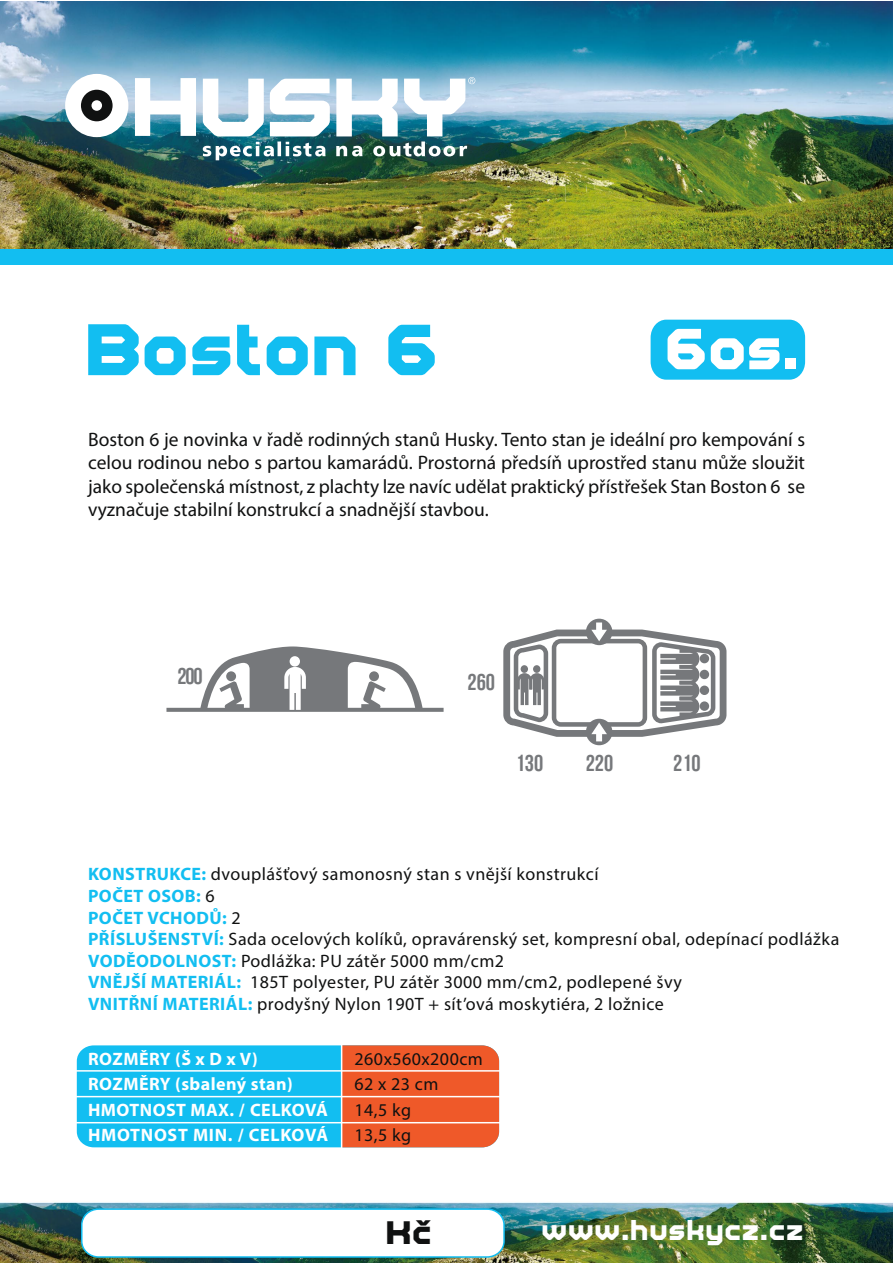
<style>
.page{position:relative;width:893px;height:1263px;background:#fff}
.page>*{position:absolute;margin:0;border:0;box-sizing:border-box;transform-origin:0 0}
.t1{font:84px "Husky";color:#12bef1}
.t2{font:67.35px "Husky";color:#fff}
.t3{font:37.5px "Husky";color:#101111}
.t4{font:32.1px "Husky";letter-spacing:.025em;color:#fff}
.t5{font:23.1px "Bebas Neue CE";color:#76787b}
.t6{font:19.5px/23.4px "Myriad Pro";color:#101111;text-align:justify}
.t7{font:18px/21.6px "Myriad Pro";letter-spacing:.025em;color:#101111}
.t8{font:700 18px/25.5px "Myriad Pro";letter-spacing:.025em;color:#fff}
.s1{font-weight:700;color:#12bef1}
</style>
<div class="page">
<img style="left:0;top:2px;width:893px;height:1261px">
<div style="left:65px;top:74px;width:63px;height:63px;background:#fff;border-radius:50%"></div>
<div style="left:81px;top:90px;width:32px;height:31px;background:#101111;border-radius:50%"></div>
<div style="left:91px;top:100px;width:11px;height:11px;background:#fff;border-radius:50%"></div>
<svg style="left:135px;top:78px;width:61px;height:58px"></svg>
<svg style="left:203px;top:77px;width:272px;height:83px"></svg>
<div style="left:0;top:249px;width:893px;height:15px;background:#12bef1"></div>
<div style="left:77px;top:1045px;width:422px;height:102px;background:#12bef1;border-radius:16px"></div>
<div style="left:651px;top:320px;width:154px;height:60px;background:#12bef1"></div>
<div style="left:342px;top:1045px;width:157px;height:102px;background:#ef5929"></div>
<hr style="left:64px;top:1070px;width:455px;height:1px;background:#fff">
<hr style="left:64px;top:1096px;width:455px;height:1px;background:#fff">
<hr style="left:64px;top:1122px;width:455px;height:1px;background:#fff">
<hr style="left:341px;top:1041px;width:1px;height:115px;background:#fff">
<div style="left:82px;top:1209px;width:422px;height:48px;background:#fff;border-radius:16px"></div>
<div style="left:81px;top:1208px;width:424px;height:50px;border:2px solid #12bef1;border-radius:16px"></div>
<svg style="left:586px;top:719px;width:26px;height:26px"></svg>
<div style="left:586px;top:619px;width:26px;height:26px;background:#76787b;border-radius:50%"></div>
<svg style="left:503px;top:622px;width:223px;height:119px"></svg>
<svg style="left:166px;top:646px;width:278px;height:66px"></svg>
<h1 class="t1" style="left:84px;top:308px;width:356px">Boston 6</h1>
<h2 class="t2" style="left:664px;top:315px;width:137px">6os.</h2>
<p class="t6" style="left:88px;top:427px;width:719px">Boston 6 je novinka v řadě rodinných stanů Husky. Tento stan je ideální pro kempování s celou rodinou nebo s partou kamarádů. Prostorná předsíň uprostřed stanu může sloužit jako společenská místnost, z plachty lze navíc udělat praktický přístřešek Stan Boston 6 se vyznačuje stabilní konstrukcí a snadnější stavbou.</p>
<p class="t5" style="left:178px;top:664px;width:27px">200</p>
<p class="t5" style="left:468px;top:669px;width:29px">260</p>
<p class="t5" style="left:516px;top:750px;width:29px">130</p>
<p class="t5" style="left:586px;top:750px;width:29px">220</p>
<p class="t5" style="left:673px;top:750px;width:29px">210</p>
<p class="t7" style="left:88px;top:863px;width:753px"><span class="s1">KONSTRUKCE:</span> dvouplášťový samonosný stan s vnější konstrukcí<br><span class="s1">POČET OSOB:</span> 6<br><span class="s1">POČET VCHODŮ:</span> 2<br><span class="s1">PŘÍSLUŠENSTVÍ:</span> Sada ocelových kolíků, opravárenský set, kompresní obal, odepínací podlážka <span class="s1">VODĚODOLNOST:</span> Podlážka: PU zátěr 5000 mm/cm2<br><span class="s1">VNĚJŠÍ MATERIÁL:</span> 185T polyester, PU zátěr 3000 mm/cm2, podlepené švy<br><span class="s1">VNITŘNÍ MATERIÁL:</span> prodyšný Nylon 190T + sít’ová moskytiéra, 2 ložnice</p>
<p class="t7" style="left:355px;top:1046px;width:130px;line-height:25.5px">260x560x200cm<br>62 x 23 cm<br>14,5 kg<br>13,5 kg</p>
<p class="t8" style="left:88px;top:1045px;width:242px">ROZMĚRY (Š x D x V)<br>ROZMĚRY (sbalený stan)<br>HMOTNOST MAX. / CELKOVÁ<br>HMOTNOST MIN. / CELKOVÁ</p>
<h3 class="t3" style="left:385px;top:1214px;width:48px">Kč</h3>
<h3 class="t4" style="left:542px;top:1214px;width:263px">www.huskycz.cz</h3>
</div>
